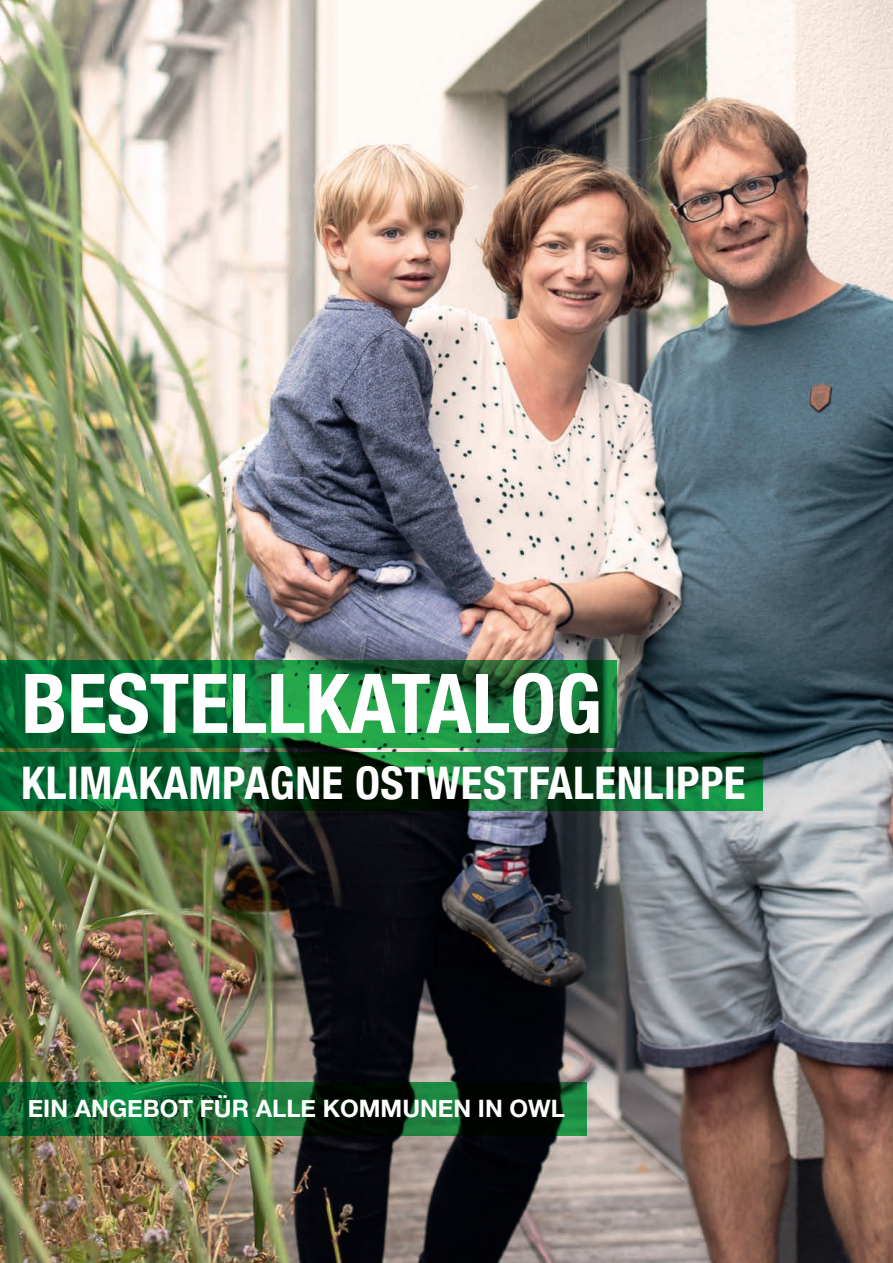
<style>
.page{position:relative;width:893px;height:1263px;background:#fff}
.page>*{position:absolute;margin:0;border:0;box-sizing:border-box;transform-origin:0 0}
.t1{font:700 condensed 82.5px "Helvetica Neue";color:#fff}
.t2{font:700 condensed 45px "Helvetica Neue";letter-spacing:.01em;color:#fff}
.t3{font:700 24px "Helvetica Neue";color:#fff}
</style>
<div class="page">
<img style="left:0;top:0;width:893px;height:1263px">
<img style="left:0;top:1082px;width:586px;height:53px">
<img style="left:0;top:660px;width:617px;height:87px">
<img style="left:0;top:753px;width:762px;height:57px">
<h1 class="t1" style="left:21px;top:635px;width:582px">BESTELLKATALOG</h1>
<h2 class="t2" style="left:21px;top:745px;width:726px">KLIMAKAMPAGNE OSTWESTFALENLIPPE</h2>
<p class="t3" style="left:28px;top:1089px;width:539px">EIN ANGEBOT FÜR ALLE KOMMUNEN IN OWL</p>
</div>
